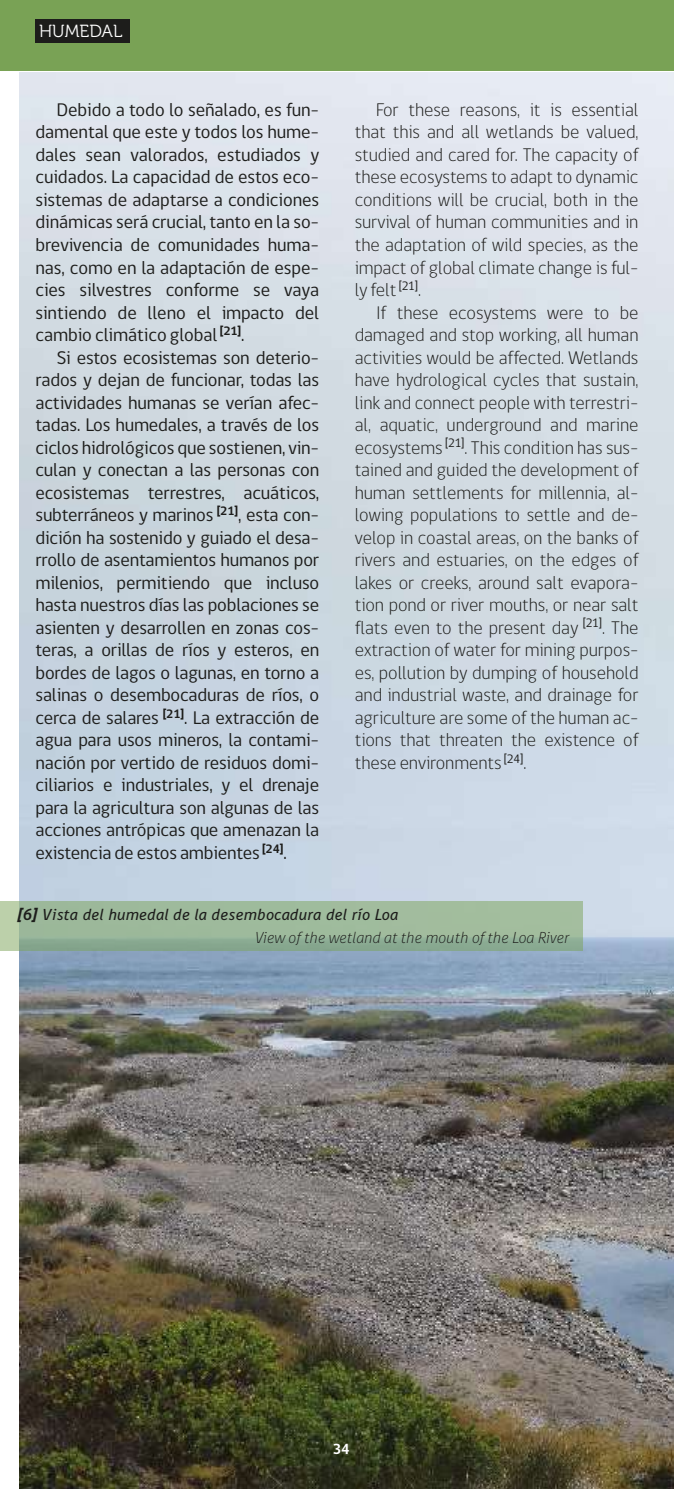
<style>
.page{position:relative;width:674px;height:1489px;background:#fff}
.page>*{position:absolute;margin:0;border:0;box-sizing:border-box;transform-origin:0 0}
.t1{font:18.75px/22.5px "gob CL";letter-spacing:-.01em;color:#1d1d1b;text-align:justify}
.t2{font:300 18.75px/22.5px "gob CL";letter-spacing:-.005em;color:#1d1d1b;text-align:justify}
.t3{font:17.5px "Museo 300";color:#fff}
.t4{font:italic 16.25px/22.5px "Digna";color:#1d1d1b}
.t5{font:700 15px "gob CL";color:#fff}
.s1{font-weight:700}
.s2{font-weight:100}
</style>
<div class="page">
<img style="left:19px;top:73px;width:654px;height:1415px">
<div style="left:0;top:0;width:673px;height:71px;background:#79a255"></div>
<div style="left:35px;top:19px;width:95px;height:24px;background:#1d1d1b"></div>
<svg style="left:0;top:901px;width:582px;height:50px;fill:#9eba9c"></svg>
<p class="t3" style="left:39px;top:21px;width:85px">HUMEDAL</p>
<p class="t1" style="left:35px;top:99px;width:285px;text-indent:21px">Debido a todo lo señalado, es fun&shy;damental que este y todos los hume&shy;dales sean valorados, estudiados y cuidados. La capacidad de estos eco&shy;sistemas de adaptarse a condiciones dinámicas será crucial, tanto en la so&shy;brevivencia de comunidades huma&shy;nas, como en la adaptación de espe&shy;cies silvestres conforme se vaya sintiendo de lleno el impacto del cambio climático global <sup>[21]</sup>.</p>
<p class="t1" style="left:35px;top:346px;width:285px;text-indent:21px">Si estos ecosistemas son deterio&shy;rados y dejan de funcionar, todas las actividades humanas se verían afec&shy;tadas. Los humedales, a través de los ciclos hidrológicos que sostienen, vin&shy;culan y conectan a las personas con ecosistemas terrestres, acuáticos, subterráneos y marinos <sup>[21]</sup>, esta con&shy;dición ha sostenido y guiado el desa&shy;rrollo de asentamientos humanos por milenios, permitiendo que incluso hasta nuestros días las poblaciones se asienten y desarrollen en zonas cos&shy;teras, a orillas de ríos y esteros, en bordes de lagos o lagunas, en torno a salinas o desembocaduras de ríos, o cerca de salares <sup>[21]</sup>. La extracción de agua para usos mineros, la contami&shy;nación por vertido de residuos domi&shy;ciliarios e industriales, y el drenaje para la agricultura son algunas de las acciones antrópicas que amenazan la existencia de estos ambientes <sup>[24]</sup>.</p>
<p class="t2" style="left:354px;top:99px;width:285px;text-indent:21px">For these reasons, it is essential that this and all wetlands be valued, studied and cared for. The capacity of these ecosystems to adapt to dynamic conditions will be crucial, both in the survival of human communities and in the adaptation of wild species, as the impact of global climate change is ful&shy;ly felt <sup>[21]</sup>.</p>
<p class="t2" style="left:354px;top:301px;width:285px;text-indent:21px">If these ecosystems were to be damaged and stop working, all human activities would be affected. Wetlands have hydrological cycles that sustain, link and connect people with terrestri&shy;al, aquatic, underground and marine ecosystems <sup>[21]</sup>. This condition has sus&shy;tained and guided the development of human settlements for millennia, al&shy;lowing populations to settle and de&shy;velop in coastal areas, on the banks of rivers and estuaries, on the edges of lakes or creeks, around salt evapora&shy;tion pond or river mouths, or near salt flats even to the present day <sup>[21]</sup>. The extraction of water for mining purpos&shy;es, pollution by dumping of household and industrial waste, and drainage for agriculture are some of the human ac&shy;tions that threaten the existence of these environments <sup>[24]</sup>.</p>
<p class="t4" style="left:255px;top:903px;width:315px;text-indent:-238px"><span class="s1">[6]</span> Vista del humedal de la desembocadura del río Loa<br><span class="s2">View of the wetland at the mouth of the Loa River</span></p>
<p class="t5" style="left:332px;top:1438px;width:19px">34</p>
</div>
